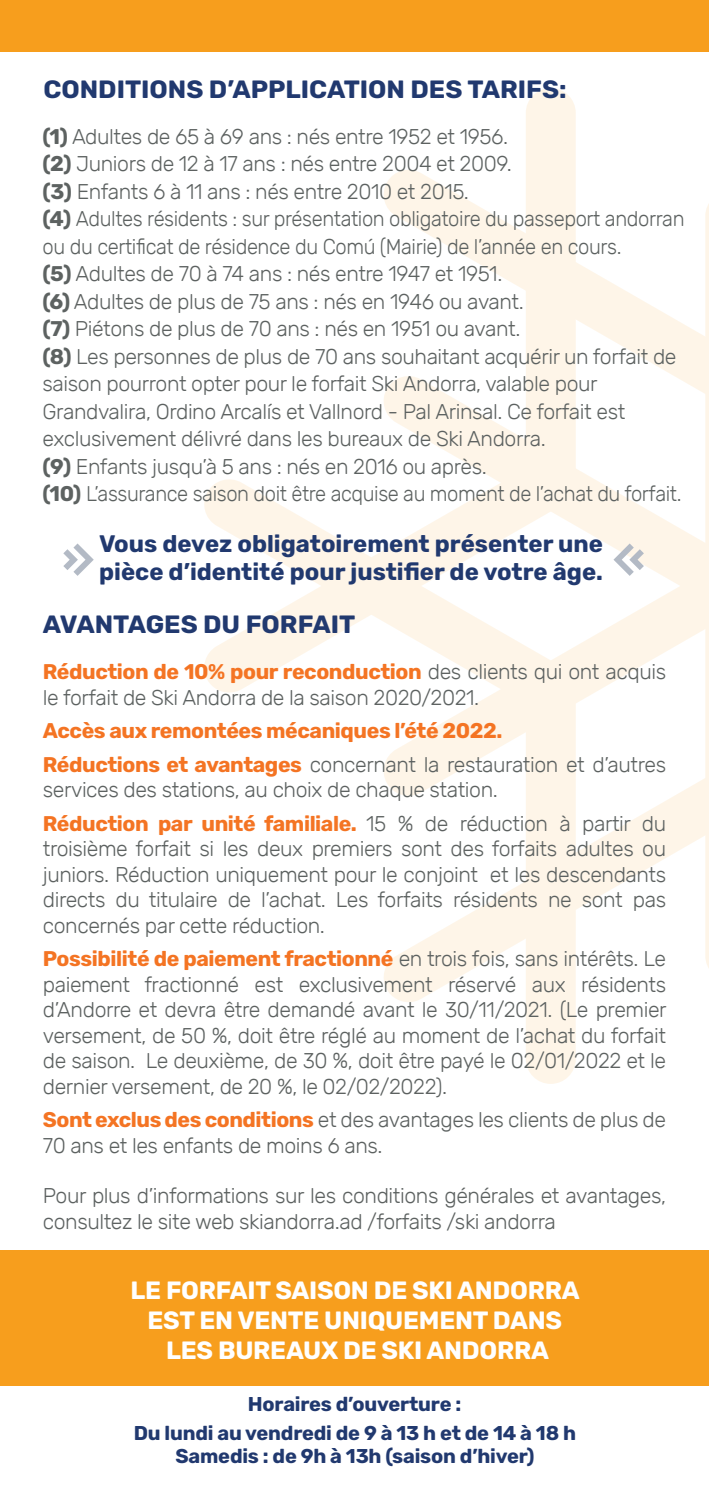
<style>
.page{position:relative;width:709px;height:1489px;background:#fff}
.page>*{position:absolute;margin:0;border:0;box-sizing:border-box;transform-origin:0 0}
.t1{font:700 25px/30px "Rubik";letter-spacing:-.01em;color:#fff;text-align:center}
.t2{font:700 25px "Rubik";color:#21396f}
.t3{font:700 23.75px/28.8px "Rubik";color:#21396f}
.t4{font:300 21.25px/27.5px "Rubik";letter-spacing:-.02em;color:#5d6261}
.t5{font:700 21.25px/33.5px "Rubik";letter-spacing:-.02em;color:#f47423}
.t6{font:700 20px/22.5px "Rubik";letter-spacing:-.01em;color:#21396f;text-align:center}
.s1{font-weight:700}
.s2{font-weight:700;color:#f47423}
.s3{font-weight:300;color:#5d6261}
</style>
<div class="page">
<svg style="left:384px;top:170px;width:317px;height:202px"></svg>
<svg style="left:384px;top:795px;width:317px;height:207px"></svg>
<svg style="left:701px;top:204px;width:8px;height:764px"></svg>
<div style="left:526px;top:88px;width:50px;height:419px;background:#fef5e8;border-radius:25px"></div>
<div style="left:526px;top:664px;width:50px;height:419px;background:#fef5e8;border-radius:25px"></div>
<svg style="left:204px;top:479px;width:176px;height:214px"></svg>
<svg style="left:380px;top:372px;width:329px;height:423px"></svg>
<div style="left:0;top:1250px;width:709px;height:135px;background:#f79e1d"></div>
<svg style="left:613px;top:543px;width:31px;height:33px"></svg>
<svg style="left:63px;top:543px;width:31px;height:33px"></svg>
<div style="left:0;top:0;width:709px;height:51px;background:#f79e1d"></div>
<p class="t2" style="left:43px;top:75px;width:525px">CONDITIONS D’APPLICATION DES TARIFS:</p>
<p class="t4" style="left:43px;top:123px;width:643px"><span class="s1">(1)</span> Adultes de 65 à 69 ans : nés entre 1952 et 1956.<br><span class="s1">(2)</span> Juniors de 12 à 17 ans : nés entre 2004 et 2009.<br><span class="s1">(3)</span> Enfants 6 à 11 ans : nés entre 2010 et 2015.<br><span class="s1">(4)</span> Adultes résidents : sur présentation obligatoire du passeport andorran ou du certificat de résidence du Comú (Mairie) de l’année en cours.<br><span class="s1">(5)</span> Adultes de 70 à 74 ans : nés entre 1947 et 1951.<br><span class="s1">(6)</span> Adultes de plus de 75 ans : nés en 1946 ou avant.<br><span class="s1">(7)</span> Piétons de plus de 70 ans : nés en 1951 ou avant.<br><span class="s1">(8)</span> Les personnes de plus de 70 ans souhaitant acquérir un forfait de saison pourront opter pour le forfait Ski Andorra, valable pour Grandvalira, Ordino Arcalís et Vallnord - Pal Arinsal. Ce forfait est exclusivement délivré dans les bureaux de Ski Andorra.<br><span class="s1">(9)</span> Enfants jusqu’à 5 ans : nés en 2016 ou après.<br><span class="s1">(10)</span> L’assurance saison doit être acquise au moment de l’achat du forfait.</p>
<p class="t3" style="left:99px;top:529px;width:505px">Vous devez obligatoirement présenter une pièce d’identité pour justifier de votre âge.</p>
<p class="t2" style="left:43px;top:610px;width:314px">AVANTAGES DU FORFAIT</p>
<p class="t4" style="left:43px;top:659px;width:625px;line-height:25.5px"><span class="s2">Réduction de 10% pour reconduction</span> des clients qui ont acquis le forfait de Ski Andorra de la saison 2020/2021.</p>
<p class="t5" style="left:43px;top:714px;width:625px">Accès aux remontées mécaniques l’été 2022.<br>Réductions et avantages <span class="s3">concernant la restauration et d’autres</span></p>
<p class="t4" style="left:43px;top:773px;width:625px;line-height:33.5px">services des stations, au choix de chaque station.<br><span class="s2">Réduction par unité familiale.</span> 15 % de réduction à partir du</p>
<p class="t4" style="left:43px;top:836px;width:625px;line-height:25.5px;text-align:justify">troisième forfait si les deux premiers sont des forfaits adultes ou juniors. Réduction uniquement pour le conjoint et les descendants directs du titulaire de l’achat. Les forfaits résidents ne sont pas concernés par cette réduction.</p>
<p class="t4" style="left:43px;top:946px;width:625px;line-height:25.5px;text-align:justify"><span class="s2">Possibilité de paiement fractionné</span> en trois fois, sans intérêts. Le paiement fractionné est exclusivement réservé aux résidents d’Andorre et devra être demandé avant le 30/11/2021. (Le premier versement, de 50 %, doit être réglé au moment de l’achat du forfait de saison. Le deuxième, de 30 %, doit être payé le 02/01/2022 et le dernier versement, de 20 %, le 02/02/2022).</p>
<p class="t4" style="left:43px;top:1107px;width:625px;line-height:25.5px"><span class="s2">Sont exclus des conditions</span> et des avantages les clients de plus de<br>70 ans et les enfants de moins 6 ans.</p>
<p class="t4" style="left:43px;top:1183px;width:625px;line-height:25.5px">Pour plus d’informations sur les conditions générales et avantages, consultez le site web skiandorra.ad /forfaits /ski andorra</p>
<p class="t1" style="left:130px;top:1275px;width:450px">LE FORFAIT SAISON DE SKI ANDORRA<br>EST EN VENTE UNIQUEMENT DANS<br>LES BUREAUX DE SKI ANDORRA</p>
<p class="t6" style="left:248px;top:1393px;width:215px">Horaires d’ouverture :</p>
<p class="t6" style="left:134px;top:1422px;width:444px">Du lundi au vendredi de 9 à 13 h et de 14 à 18 h<br>Samedis : de 9h à 13h (saison d’hiver)</p>
</div>
